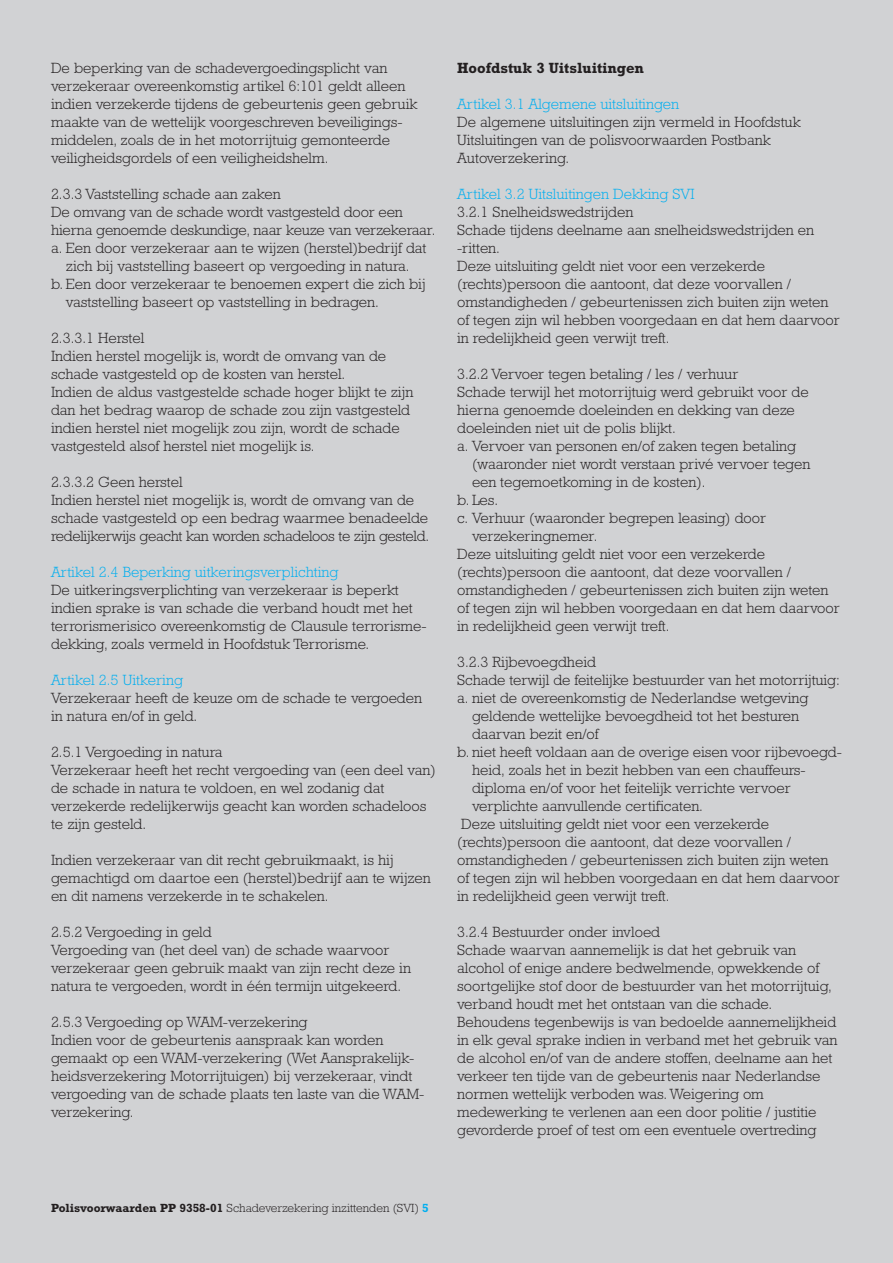
<style>
.page{position:relative;width:893px;height:1263px;background:#d1d2d4}
.page>*{position:absolute;margin:0;border:0;box-sizing:border-box;transform-origin:0 0}
.t1{font:300 15px/18px "Rockwell Std";color:#231f20}
.t2{font:300 15px "Rockwell Std";color:#00aeef}
.t3{font:700 15px "Rockwell Std";color:#231f20}
.t4{font:300 12px "Rockwell Std";color:#231f20}
.s1{font-weight:700}
</style>
<div class="page">
<p class="t1" style="left:51px;top:59px;width:368px">De beperking van de schadevergoedingsplicht van verzekeraar overeenkomstig artikel 6:101 geldt alleen indien verzekerde tijdens de gebeurtenis geen gebruik maakte van de wettelijk voorgeschreven beveiligings&shy;middelen, zoals de in het motorrijtuig gemonteerde veiligheidsgordels of een veiligheidshelm.</p>
<p class="t1" style="left:51px;top:185px;width:231px">2.3.3 Vaststelling schade aan zaken</p>
<p class="t1" style="left:51px;top:203px;width:353px">De omvang van de schade wordt vastgesteld door een</p>
<p class="t1" style="left:51px;top:221px;width:386px">hierna genoemde deskundige, naar keuze van verzekeraar.</p>
<p class="t1" style="left:51px;top:239px;width:377px">a. Een door verzekeraar aan te wijzen (herstel)bedrijf dat</p>
<p class="t1" style="left:66px;top:257px;width:345px">zich bij vaststelling baseert op vergoeding in natura.</p>
<p class="t1" style="left:51px;top:275px;width:376px">b. Een door verzekeraar te benoemen expert die zich bij</p>
<p class="t1" style="left:66px;top:293px;width:315px">vaststelling baseert op vaststelling in bedragen.</p>
<p class="t1" style="left:51px;top:329px;width:364px">2.3.3.1 Herstel<br>Indien herstel mogelijk is, wordt de omvang van de schade vastgesteld op de kosten van herstel.<br>Indien de aldus vastgestelde schade hoger blijkt te zijn dan het bedrag waarop de schade zou zijn vastgesteld indien herstel niet mogelijk zou zijn, wordt de schade vastgesteld alsof herstel niet mogelijk is.</p>
<p class="t1" style="left:51px;top:473px;width:380px">2.3.3.2 Geen herstel<br>Indien herstel niet mogelijk is, wordt de omvang van de schade vastgesteld op een bedrag waarmee benadeelde redelijkerwijs geacht kan worden schadeloos te zijn gesteld.</p>
<p class="t2" style="left:51px;top:564px;width:289px">Artikel 2.4 Beperking uitkeringsverplichting</p>
<p class="t1" style="left:51px;top:581px;width:377px">De uitkeringsverplichting van verzekeraar is beperkt indien sprake is van schade die verband houdt met het terrorismerisico overeenkomstig de Clausule terrorisme&shy;dekking, zoals vermeld in Hoofdstuk Terrorisme.</p>
<p class="t2" style="left:51px;top:672px;width:133px">Artikel 2.5 Uitkering</p>
<p class="t1" style="left:51px;top:689px;width:373px">Verzekeraar heeft de keuze om de schade te vergoeden in natura en/of in geld.</p>
<p class="t1" style="left:51px;top:743px;width:386px">2.5.1 Vergoeding in natura<br>Verzekeraar heeft het recht vergoeding van (een deel van) de schade in natura te voldoen, en wel zodanig dat verzekerde redelijkerwijs geacht kan worden schadeloos te zijn gesteld.</p>
<p class="t1" style="left:51px;top:851px;width:381px">Indien verzekeraar van dit recht gebruikmaakt, is hij gemachtigd om daartoe een (herstel)bedrijf aan te wijzen en dit namens verzekerde in te schakelen.</p>
<p class="t1" style="left:51px;top:923px;width:361px">2.5.2 Vergoeding in geld<br>Vergoeding van (het deel van) de schade waarvoor verzekeraar geen gebruik maakt van zijn recht deze in natura te vergoeden, wordt in één termijn uitgekeerd.</p>
<p class="t1" style="left:51px;top:1013px;width:375px">2.5.3 Vergoeding op WAM-verzekering<br>Indien voor de gebeurtenis aanspraak kan worden gemaakt op een WAM-verzekering (Wet Aansprakelijk&shy;heidsverzekering Motorrijtuigen) bij verzekeraar, vindt vergoeding van de schade plaats ten laste van die WAM&shy;verzekering.</p>
<p class="t3" style="left:457px;top:59px;width:188px">Hoofdstuk 3 Uitsluitingen</p>
<p class="t2" style="left:457px;top:96px;width:224px">Artikel 3.1 Algemene uitsluitingen</p>
<p class="t1" style="left:457px;top:113px;width:345px">De algemene uitsluitingen zijn vermeld in Hoofdstuk<br>Uitsluitingen van de polisvoorwaarden Postbank<br>Autoverzekering.</p>
<p class="t2" style="left:457px;top:186px;width:239px">Artikel 3.2 Uitsluitingen Dekking SVI</p>
<p class="t1" style="left:457px;top:203px;width:384px">3.2.1 Snelheidswedstrijden<br>Schade tijdens deelname aan snelheidswedstrijden en -ritten.<br>Deze uitsluiting geldt niet voor een verzekerde (rechts)persoon die aantoont, dat deze voorvallen / omstandigheden / gebeurtenissen zich buiten zijn weten of tegen zijn wil hebben voorgedaan en dat hem daarvoor in redelijkheid geen verwijt treft.</p>
<p class="t1" style="left:457px;top:365px;width:283px">3.2.2 Vervoer tegen betaling / les / verhuur</p>
<p class="t1" style="left:457px;top:383px;width:353px">Schade terwijl het motorrijtuig werd gebruikt voor de</p>
<p class="t1" style="left:457px;top:401px;width:339px">hierna genoemde doeleinden en dekking van deze</p>
<p class="t1" style="left:457px;top:419px;width:220px">doeleinden niet uit de polis blijkt.</p>
<p class="t1" style="left:457px;top:437px;width:340px">a. Vervoer van personen en/of zaken tegen betaling</p>
<p class="t1" style="left:472px;top:455px;width:340px">(waaronder niet wordt verstaan privé vervoer tegen</p>
<p class="t1" style="left:472px;top:473px;width:235px">een tegemoetkoming in de kosten).</p>
<p class="t1" style="left:457px;top:491px;width:42px">b. Les.</p>
<p class="t1" style="left:457px;top:509px;width:310px">c. Verhuur (waaronder begrepen leasing) door</p>
<p class="t1" style="left:472px;top:527px;width:127px">verzekeringnemer.</p>
<p class="t1" style="left:457px;top:545px;width:309px">Deze uitsluiting geldt niet voor een verzekerde</p>
<p class="t1" style="left:457px;top:563px;width:335px">(rechts)persoon die aantoont, dat deze voorvallen /</p>
<p class="t1" style="left:457px;top:581px;width:373px">omstandigheden / gebeurtenissen zich buiten zijn weten</p>
<p class="t1" style="left:457px;top:599px;width:384px">of tegen zijn wil hebben voorgedaan en dat hem daarvoor</p>
<p class="t1" style="left:457px;top:617px;width:214px">in redelijkheid geen verwijt treft.</p>
<p class="t1" style="left:457px;top:653px;width:140px">3.2.3 Rijbevoegdheid</p>
<p class="t1" style="left:457px;top:671px;width:384px">Schade terwijl de feitelijke bestuurder van het motorrijtuig:</p>
<p class="t1" style="left:457px;top:689px;width:353px">a. niet de overeenkomstig de Nederlandse wetgeving</p>
<p class="t1" style="left:472px;top:707px;width:329px">geldende wettelijke bevoegdheid tot het besturen</p>
<p class="t1" style="left:472px;top:725px;width:128px">daarvan bezit en/of</p>
<p class="t1" style="left:457px;top:743px;width:385px">b. niet heeft voldaan aan de overige eisen voor rijbevoegd-</p>
<p class="t1" style="left:472px;top:761px;width:334px">heid, zoals het in bezit hebben van een chauffeurs-</p>
<p class="t1" style="left:472px;top:779px;width:320px">diploma en/of voor het feitelijk verrichte vervoer</p>
<p class="t1" style="left:472px;top:797px;width:233px">verplichte aanvullende certificaten.</p>
<p class="t1" style="left:461px;top:815px;width:309px">Deze uitsluiting geldt niet voor een verzekerde</p>
<p class="t1" style="left:457px;top:833px;width:335px">(rechts)persoon die aantoont, dat deze voorvallen /</p>
<p class="t1" style="left:457px;top:851px;width:373px">omstandigheden / gebeurtenissen zich buiten zijn weten</p>
<p class="t1" style="left:457px;top:869px;width:384px">of tegen zijn wil hebben voorgedaan en dat hem daarvoor</p>
<p class="t1" style="left:457px;top:887px;width:214px">in redelijkheid geen verwijt treft.</p>
<p class="t1" style="left:457px;top:923px;width:382px">3.2.4 Bestuurder onder invloed<br>Schade waarvan aannemelijk is dat het gebruik van alcohol of enige andere bedwelmende, opwekkende of soortgelijke stof door de bestuurder van het motorrijtuig, verband houdt met het ontstaan van die schade.<br>Behoudens tegenbewijs is van bedoelde aannemelijkheid in elk geval sprake indien in verband met het gebruik van de alcohol en/of van de andere stoffen, deelname aan het verkeer ten tijde van de gebeurtenis naar Nederlandse normen wettelijk verboden was. Weigering om mede-werking te verlenen aan een door politie / justitie gevorderde proef of test om een eventuele overtreding</p>
<p class="t4" style="left:51px;top:1201px;width:369px"><span class="s1">Polisvoorwaarden PP 9358-01</span> Schadeverzekering inzittenden (SVI)</p>
</div>
